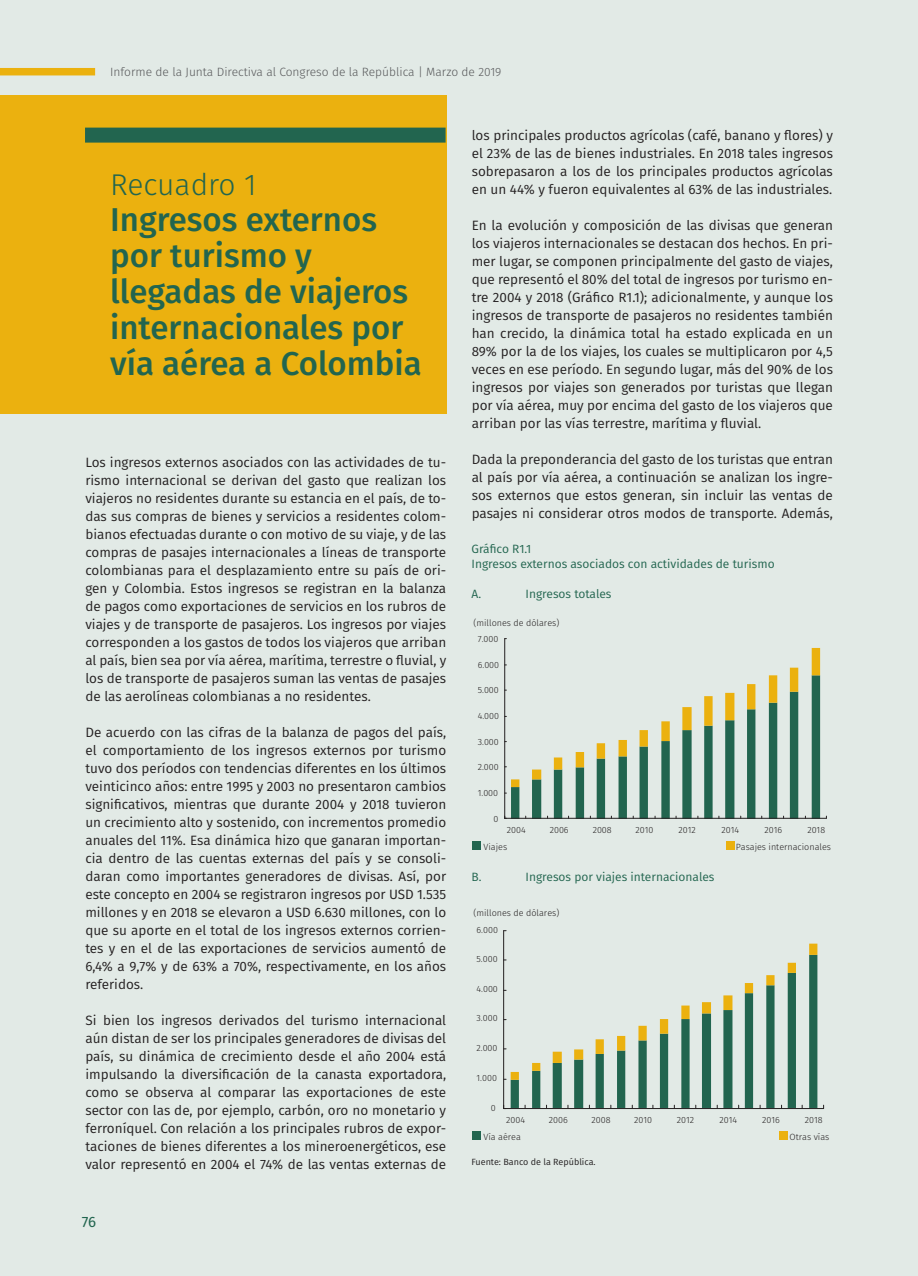
<style>
.page{position:relative;width:918px;height:1276px;background:#e2eae6}
.page>*{position:absolute;margin:0;border:0;box-sizing:border-box;transform-origin:0 0}
.Heading_2{font:500 33px/36px "Fira Sans";color:#22654f}
.Heading_2-2{font:300 30px "Fira Sans";color:#22654f}
.t1{font:15px "Fira Sans";color:#22654f}
.Recuadros{font:13.5px/18px "Fira Sans";color:#231f20;text-align:justify}
.Gráfico_título{font:12px "Fira Sans";color:#22654f}
.t2{font:300 12px "Fira Sans";color:#57585a}
.t3{font:300 9px "Fira Sans";color:#231f20}
.Pie_de_cuadros_gráfi{font:9px "Fira Sans";color:#231f20}
</style>
<div class="page">
<div style="left:0;top:95px;width:446px;height:318px;background:#ebb10f"></div>
<div style="left:85px;top:128px;width:361px;height:15px;background:#22654f"></div>
<hr style="left:504px;top:638px;width:1px;height:180px;background:#231f20">
<hr style="left:505px;top:818px;width:321px;height:1px;background:#231f20">
<svg style="left:504px;top:648px;width:316px;height:171px"></svg>
<div style="left:472px;top:841px;width:9px;height:9px;background:#22654f"></div>
<div style="left:726px;top:841px;width:8px;height:9px;background:#ebb10f"></div>
<div style="left:472px;top:1131px;width:9px;height:9px;background:#22654f"></div>
<div style="left:780px;top:1131px;width:8px;height:8px;background:#ebb10f"></div>
<hr style="left:503px;top:930px;width:1px;height:178px;background:#231f20">
<hr style="left:504px;top:1108px;width:320px;height:1px;background:#231f20">
<svg style="left:503px;top:943px;width:314px;height:166px"></svg>
<div style="left:0;top:68px;width:95px;height:7px;background:#ebb10f"></div>
<p class="t2" style="left:110px;top:63px;width:393px">Informe de la Junta Directiva al Congreso de la República | Marzo de 2019</p>
<p class="Heading_2-2" style="left:110px;top:163px;width:148px">Recuadro 1</p>
<p class="Heading_2" style="left:110px;top:200px;width:313px">Ingresos externos por turismo y llegadas de viajeros internacionales por vía aérea a Colombia</p>
<p class="Recuadros" style="left:85px;top:453px;width:362px">Los ingresos externos asociados con las actividades de tu&shy;rismo internacional se derivan del gasto que realizan los viajeros no residentes durante su estancia en el país, de to&shy;das sus compras de bienes y servicios a residentes colom&shy;bianos efectuadas durante o con motivo de su viaje, y de las compras de pasajes internacionales a líneas de transporte colombianas para el desplazamiento entre su país de ori&shy;gen y Colombia. Estos ingresos se registran en la balanza de pagos como exportaciones de servicios en los rubros de viajes y de transporte de pasajeros. Los ingresos por viajes corresponden a los gastos de todos los viajeros que arriban al país, bien sea por vía aérea, marítima, terrestre o fluvial, y los de transporte de pasajeros suman las ventas de pasajes de las aerolíneas colombianas a no residentes.</p>
<p class="Recuadros" style="left:85px;top:723px;width:362px">De acuerdo con las cifras de la balanza de pagos del país, el comportamiento de los ingresos externos por turismo tuvo dos períodos con tendencias diferentes en los últimos veinticinco años: entre 1995 y 2003 no presentaron cambios significativos, mientras que durante 2004 y 2018 tuvieron un crecimiento alto y sostenido, con incrementos promedio anuales del 11%. Esa dinámica hizo que ganaran importan&shy;cia dentro de las cuentas externas del país y se consoli&shy;daran como importantes generadores de divisas. Así, por este concepto en 2004 se registraron ingresos por USD 1.535 millones y en 2018 se elevaron a USD 6.630 millones, con lo que su aporte en el total de los ingresos externos corrien&shy;tes y en el de las exportaciones de servicios aumentó de 6,4% a 9,7% y de 63% a 70%, respectivamente, en los años referidos.</p>
<p class="Recuadros" style="left:85px;top:1011px;width:362px">Si bien los ingresos derivados del turismo internacional aún distan de ser los principales generadores de divisas del país, su dinámica de crecimiento desde el año 2004 está impulsando la diversificación de la canasta exportadora, como se observa al comparar las exportaciones de este sector con las de, por ejemplo, carbón, oro no monetario y ferroníquel. Con relación a los principales rubros de expor&shy;taciones de bienes diferentes a los mineroenergéticos, ese valor representó en 2004 el 74% de las ventas externas de</p>
<p class="t1" style="left:82px;top:1210px;width:16px">76</p>
<p class="Recuadros" style="left:472px;top:126px;width:363px">los principales productos agrícolas (café, banano y flores) y el 23% de las de bienes industriales. En 2018 tales ingresos sobrepasaron a los de los principales productos agrícolas en un 44% y fueron equivalentes al 63% de las industriales.</p>
<p class="Recuadros" style="left:472px;top:216px;width:363px">En la evolución y composición de las divisas que generan los viajeros internacionales se destacan dos hechos. En pri&shy;mer lugar, se componen principalmente del gasto de viajes, que representó el 80% del total de ingresos por turismo en&shy;tre 2004 y 2018 (Gráfico R1.1); adicionalmente, y aunque los ingresos de transporte de pasajeros no residentes también han crecido, la dinámica total ha estado explicada en un 89% por la de los viajes, los cuales se multiplicaron por 4,5 veces en ese período. En segundo lugar, más del 90% de los ingresos por viajes son generados por turistas que llegan por vía aérea, muy por encima del gasto de los viajeros que arriban por las vías terrestre, marítima y fluvial.</p>
<p class="Recuadros" style="left:472px;top:450px;width:363px">Dada la preponderancia del gasto de los turistas que entran al país por vía aérea, a continuación se analizan los ingre&shy;sos externos que estos generan, sin incluir las ventas de pasajes ni considerar otros modos de transporte. Además,</p>
<p class="Gráfico_título" style="left:472px;top:539px;width:61px">Gráfico R1.1</p>
<p class="Gráfico_título" style="left:472px;top:554px;width:305px">Ingresos externos asociados con actividades de turismo</p>
<p class="Gráfico_título" style="left:472px;top:584px;width:11px">A.</p>
<p class="Gráfico_título" style="left:526px;top:584px;width:88px">Ingresos totales</p>
<p class="t3" style="left:474px;top:617px;width:87px">(millones de dólares)</p>
<p class="t3" style="left:478px;top:632px;width:22px">7.000</p>
<p class="t3" style="left:478px;top:658px;width:23px">6.000</p>
<p class="t3" style="left:478px;top:684px;width:23px">5.000</p>
<p class="t3" style="left:478px;top:709px;width:23px">4.000</p>
<p class="t3" style="left:478px;top:735px;width:23px">3.000</p>
<p class="t3" style="left:478px;top:761px;width:23px">2.000</p>
<p class="t3" style="left:478px;top:786px;width:22px">1.000</p>
<p class="t3" style="left:493px;top:812px;width:6px">0</p>
<p class="t3" style="left:507px;top:823px;width:20px">2004</p>
<p class="t3" style="left:550px;top:823px;width:20px">2006</p>
<p class="t3" style="left:593px;top:823px;width:21px">2008</p>
<p class="t3" style="left:636px;top:823px;width:19px">2010</p>
<p class="t3" style="left:679px;top:823px;width:19px">2012</p>
<p class="t3" style="left:722px;top:823px;width:19px">2014</p>
<p class="t3" style="left:764px;top:823px;width:19px">2016</p>
<p class="t3" style="left:807px;top:823px;width:19px">2018</p>
<p class="t3" style="left:484px;top:841px;width:25px">Viajes</p>
<p class="t3" style="left:736px;top:840px;width:97px">Pasajes internacionales</p>
<p class="Gráfico_título" style="left:472px;top:868px;width:12px">B.</p>
<p class="Gráfico_título" style="left:526px;top:868px;width:191px">Ingresos por viajes internacionales</p>
<p class="t3" style="left:474px;top:906px;width:87px">(millones de dólares)</p>
<p class="t3" style="left:477px;top:923px;width:23px">6.000</p>
<p class="t3" style="left:477px;top:952px;width:23px">5.000</p>
<p class="t3" style="left:477px;top:982px;width:23px">4.000</p>
<p class="t3" style="left:477px;top:1012px;width:23px">3.000</p>
<p class="t3" style="left:477px;top:1041px;width:23px">2.000</p>
<p class="t3" style="left:477px;top:1071px;width:22px">1.000</p>
<p class="t3" style="left:491px;top:1101px;width:6px">0</p>
<p class="t3" style="left:506px;top:1114px;width:20px">2004</p>
<p class="t3" style="left:549px;top:1114px;width:20px">2006</p>
<p class="t3" style="left:591px;top:1114px;width:21px">2008</p>
<p class="t3" style="left:634px;top:1114px;width:19px">2010</p>
<p class="t3" style="left:677px;top:1114px;width:19px">2012</p>
<p class="t3" style="left:719px;top:1114px;width:19px">2014</p>
<p class="t3" style="left:762px;top:1114px;width:19px">2016</p>
<p class="t3" style="left:805px;top:1114px;width:19px">2018</p>
<p class="t3" style="left:484px;top:1131px;width:39px">Vía aérea</p>
<p class="t3" style="left:790px;top:1130px;width:41px">Otras vías</p>
<p class="Pie_de_cuadros_gráfi" style="left:472px;top:1155px;width:126px">Fuente: Banco de la República.</p>
</div>
